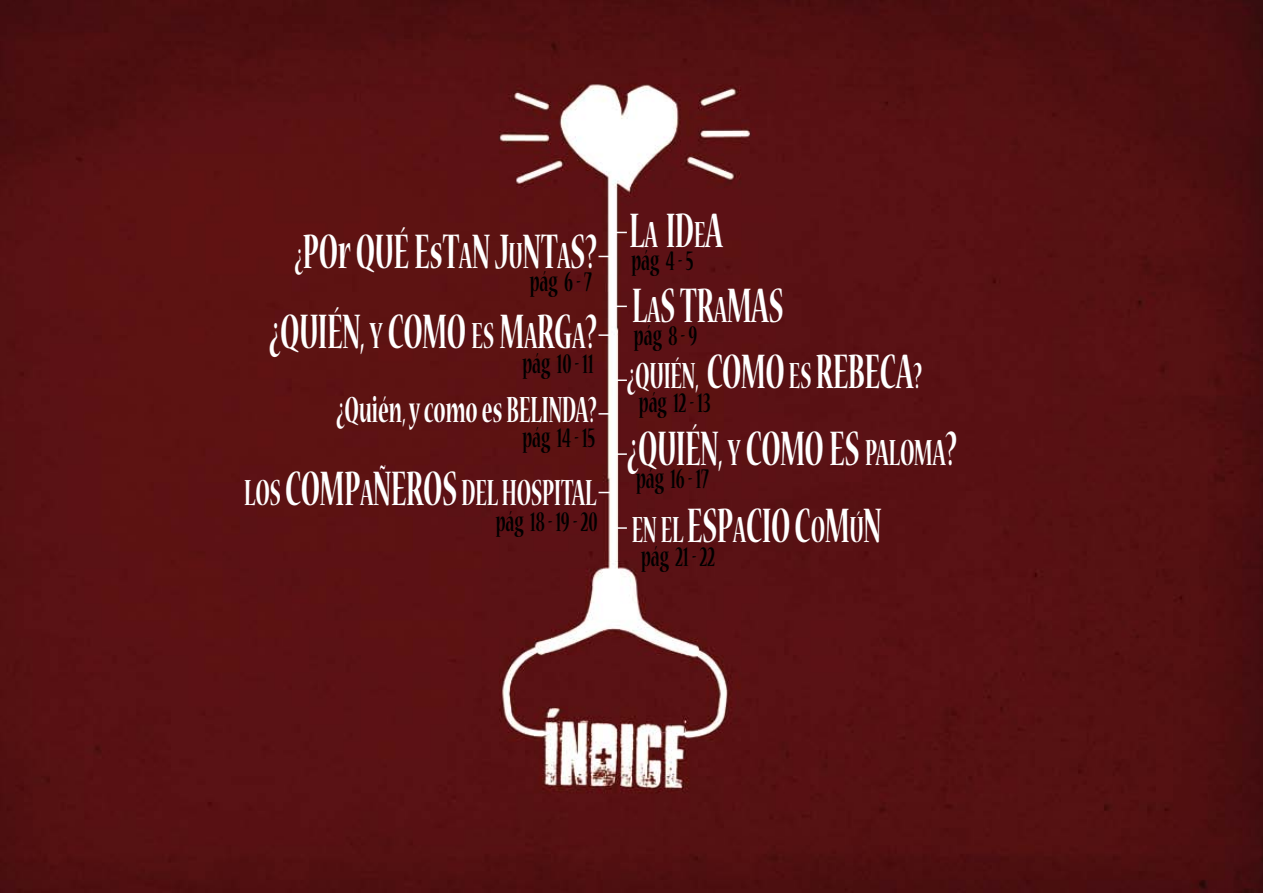
<style>
.page{position:relative;width:1263px;height:893px;background:#fff}
.page>*{position:absolute;margin:0;border:0;box-sizing:border-box;transform-origin:0 0}
.t1{font:700 54px/80.1px "Nueva Std";color:#fff;text-align:center;scale:.53 1}
.t2{font:700 40.5px/82.7px "Nueva Std";color:#fff;text-align:right;scale:.53 1}
.t3{font:700 31.5px/66.6px "Nueva Std";color:#000;scale:.53 1}
.s1{font-size:40.5px}
.s2{font-size:54px}
</style>
<div class="page">
<img style="left:0;top:0;width:1263px;height:893px">
<svg style="left:615px;top:232px;width:12px;height:1px"></svg>
<svg style="left:598px;top:256px;width:12px;height:1px"></svg>
<svg style="left:615px;top:379px;width:12px;height:2px"></svg>
<svg style="left:598px;top:413px;width:12px;height:2px"></svg>
<svg style="left:615px;top:527px;width:12px;height:2px"></svg>
<svg style="left:615px;top:306px;width:12px;height:1px"></svg>
<svg style="left:598px;top:334px;width:12px;height:2px"></svg>
<svg style="left:615px;top:453px;width:12px;height:2px"></svg>
<svg style="left:598px;top:492px;width:12px;height:1px"></svg>
<p class="t1" style="left:269px;top:214px;width:621px"><span class="s1">¿</span>POr QUÉ EsT<span class="s1">A</span>N J<span class="s1">U</span>NT<span class="s1">A</span>S? ¿QUIÉN, <span class="s1">Y</span> COMO <span class="s1">ES</span> M<span class="s1">A</span>RG<span class="s1">A</span>?</p>
<p class="t2" style="left:244px;top:371px;width:667px">¿Quién, y como es BELINDA?<br>LOS <span class="s2">COMP</span>A<span class="s2">ÑEROS</span> DEL HOSPITAL</p>
<p class="t3" style="left:530px;top:249px;width:119px">pág 6 - 7</p>
<p class="t3" style="left:522px;top:331px;width:136px">pág 10 - 11</p>
<p class="t3" style="left:522px;top:405px;width:140px">pág 14 - 15</p>
<p class="t3" style="left:496px;top:489px;width:194px">pág 18 - 19 - 20</p>
<p class="t1" style="left:629px;top:193px;width:178px">L<span class="s1">A</span> ID<span class="s1">E</span>A</p>
<p class="t3" style="left:631px;top:229px;width:119px">pág 4 - 5</p>
<p class="t1" style="left:632px;top:268px;width:288px">L<span class="s1">A</span>S TR<span class="s1">A</span>MAS</p>
<p class="t2" style="left:626px;top:336px;width:559px">¿QUIÉN, <span class="s2">COMO</span> ES <span class="s2">REBECA</span>?</p>
<p class="t1" style="left:626px;top:412px;width:625px;line-height:77.6px;text-align:left">¿QUIÉN, <span class="s1">Y</span> COMO ES <span class="s1">PALOMA</span>?<br><span class="s1">EN EL</span> ESP<span class="s1">A</span>CIOC<span class="s1">O</span>M<span class="s1">Ú</span>N</p>
<p class="t3" style="left:634px;top:304px;width:147px">pág 8 - 9 pág 12 - 13</p>
<p class="t3" style="left:636px;top:447px;width:139px">pág 16 - 17</p>
<p class="t3" style="left:641px;top:525px;width:141px">pág 21 - 22</p>
</div>
